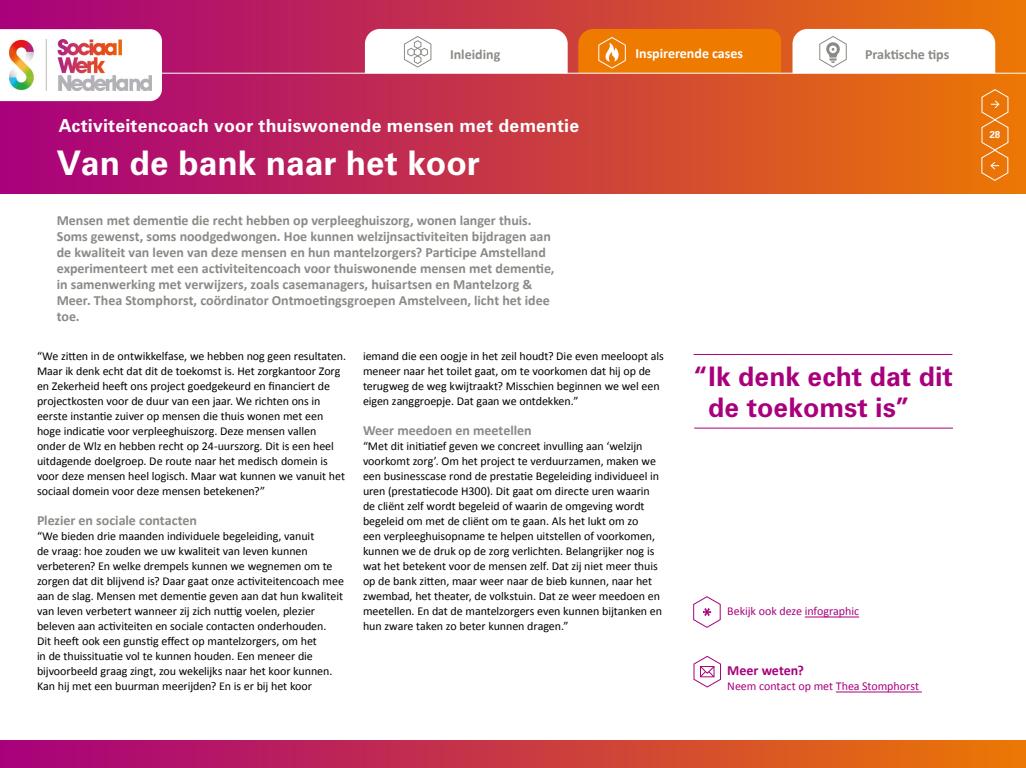
<style>
.page{position:relative;width:1026px;height:768px;background:#fff}
.page>*{position:absolute;margin:0;border:0;box-sizing:border-box;transform-origin:0 0}
.kop{font:700 34px "Zurich BT";color:#fff}
.quote_groot{font:700 27px/31px "Zurich BT";color:#a8007d}
.Bovenkopje{font:700 18px "Zurich BT";letter-spacing:.01em;color:#fff}
.Lead{font:700 14px/16px "Calibri";letter-spacing:-.005em;color:#8a8b86}
.tk{font:700 14px "Calibri";letter-spacing:-.005em;color:#8a8b86}
.Streamer_paars{font:700 14px "Calibri";color:#8a8b86}
.Streamer_paars-2{font:700 14px "Calibri";color:#fff}
.PAARSE_tekst_bv_TIP{font:700 14px "Calibri";letter-spacing:-.005em;color:#a8007d}
.plat_calibri{font:12px/15px "Calibri";letter-spacing:-.005em;color:#000}
.PAARSE_tekst_bv_TIP-2{font:12px "Calibri";letter-spacing:-.005em;color:#a8007d}
.t1{font:700 9.9px "Zurich BT";color:#fff}
</style>
<div class="page">
<div style="left:0;top:0;width:1026px;height:193px;background:linear-gradient(to right,#a70080,#eb7606)"></div>
<div style="left:0;top:740px;width:1026px;height:28px;background:linear-gradient(to right,#a7007f,#eb7605)"></div>
<hr style="left:805px;top:617px;width:54px;height:1px;background:#a8007d">
<hr style="left:836px;top:692px;width:86px;height:1px;background:#a8007d">
<svg style="left:693px;top:596px;width:28px;height:32px"></svg>
<hr style="left:694px;top:354px;width:258px;height:1px;background:#a8007d">
<hr style="left:694px;top:428px;width:259px;height:1px;background:#a8007d">
<svg style="left:693px;top:656px;width:28px;height:32px"></svg>
<svg style="left:981px;top:89px;width:28px;height:92px;background:#ec8424"></svg>
<svg style="left:578px;top:29px;width:203px;height:44px;background:#ee7e08"></svg>
<svg style="left:365px;top:29px;width:203px;height:44px"></svg>
<svg style="left:793px;top:29px;width:202px;height:44px"></svg>
<hr style="left:0;top:73px;width:1026px;height:1px;background:#fff">
<svg style="left:0;top:29px;width:162px;height:72px"></svg>
<img style="left:10px;top:40px;width:141px;height:51px">
<p class="Streamer_paars" style="left:450px;top:45px;width:52px">Inleiding</p>
<p class="Streamer_paars-2" style="left:635px;top:45px;width:109px">Inspirerende cases</p>
<p class="Streamer_paars" style="left:865px;top:46px;width:86px">Praktische tips</p>
<p class="Bovenkopje" style="left:59px;top:115px;width:522px">Activiteitencoach voor thuiswonende mensen met dementie</p>
<p class="kop" style="left:57px;top:142px;width:425px">Van de bank naar het koor</p>
<p class="Lead" style="left:57px;top:212px;width:499px">Mensen met dementie die recht hebben op verpleeghuiszorg, wonen langer thuis.<br>Soms gewenst, soms noodgedwongen. Hoe kunnen welzijnsactiviteiten bijdragen aan de kwaliteit van leven van deze mensen en hun mantelzorgers? Participe Amstelland experimenteert met een activiteitencoach voor thuiswonende mensen met dementie, in samenwerking met verwijzers, zoals casemanagers, huisartsen en Mantelzorg &amp; Meer. Thea Stomphorst, coördinator Ontmoetingsgroepen Amstelveen, licht het idee toe.</p>
<p class="plat_calibri" style="left:37px;top:348px;width:311px">“We zitten in de ontwikkelfase, we hebben nog geen resultaten.<br>Maar ik denk echt dat dit de toekomst is. Het zorgkantoor Zorg en Zekerheid heeft ons project goedgekeurd en financiert de projectkosten voor de duur van een jaar. We richten ons in eerste instantie zuiver op mensen die thuis wonen met een hoge indicatie voor verpleeghuiszorg. Deze mensen vallen onder de Wlz en hebben recht op 24-uurszorg. Dit is een heel uitdagende doelgroep. De route naar het medisch domein is voor deze mensen heel logisch. Maar wat kunnen we vanuit het sociaal domein voor deze mensen betekenen?”</p>
<p class="tk" style="left:37px;top:512px;width:162px">Plezier en sociale contacten</p>
<p class="plat_calibri" style="left:37px;top:528px;width:309px">“We bieden drie maanden individuele begeleiding, vanuit<br>de vraag: hoe zouden we uw kwaliteit van leven kunnen verbeteren? En welke drempels kunnen we wegnemen om te zorgen dat dit blijvend is? Daar gaat onze activiteitencoach mee aan de slag. Mensen met dementie geven aan dat hun kwaliteit van leven verbetert wanneer zij zich nuttig voelen, plezier beleven aan activiteiten en sociale contacten onderhouden.<br>Dit heeft ook een gunstig effect op mantelzorgers, om het<br>in de thuissituatie vol te kunnen houden. Een meneer die bijvoorbeeld graag zingt, zou wekelijks naar het koor kunnen.<br>Kan hij met een buurman meerijden? En is er bij het koor</p>
<p class="plat_calibri" style="left:363px;top:348px;width:302px">iemand die een oogje in het zeil houdt? Die even meeloopt als meneer naar het toilet gaat, om te voorkomen dat hij op de terugweg de weg kwijtraakt? Misschien beginnen we wel een eigen zanggroepje. Dat gaan we ontdekken.”</p>
<p class="tk" style="left:363px;top:422px;width:170px">Weer meedoen en meetellen</p>
<p class="plat_calibri" style="left:363px;top:438px;width:301px">“Met dit initiatief geven we concreet invulling aan ‘welzijn voorkomt zorg’. Om het project te verduurzamen, maken we een businesscase rond de prestatie Begeleiding individueel in uren (prestatiecode H300). Dit gaat om directe uren waarin de cliënt zelf wordt begeleid of waarin de omgeving wordt begeleid om met de cliënt om te gaan. Als het lukt om zo<br>een verpleeghuisopname te helpen uitstellen of voorkomen, kunnen we de druk op de zorg verlichten. Belangrijker nog is wat het betekent voor de mensen zelf. Dat zij niet meer thuis op de bank zitten, maar weer naar de bieb kunnen, naar het zwembad, het theater, de volkstuin. Dat ze weer meedoen en meetellen. En dat de mantelzorgers even kunnen bijtanken en hun zware taken zo beter kunnen dragen.”</p>
<p class="quote_groot" style="left:708px;top:360px;width:246px;text-indent:-14px">“Ik denk echt dat dit de toekomst is”</p>
<p class="PAARSE_tekst_bv_TIP-2" style="left:727px;top:604px;width:133px">Bekijk ook deze infographic</p>
<p class="PAARSE_tekst_bv_TIP" style="left:727px;top:662px;width:78px">Meer weten?</p>
<p class="PAARSE_tekst_bv_TIP-2" style="left:727px;top:679px;width:193px">Neem contact op met Thea Stomphorst</p>
<p class="t1" style="left:989px;top:128px;width:12px">28</p>
</div>
